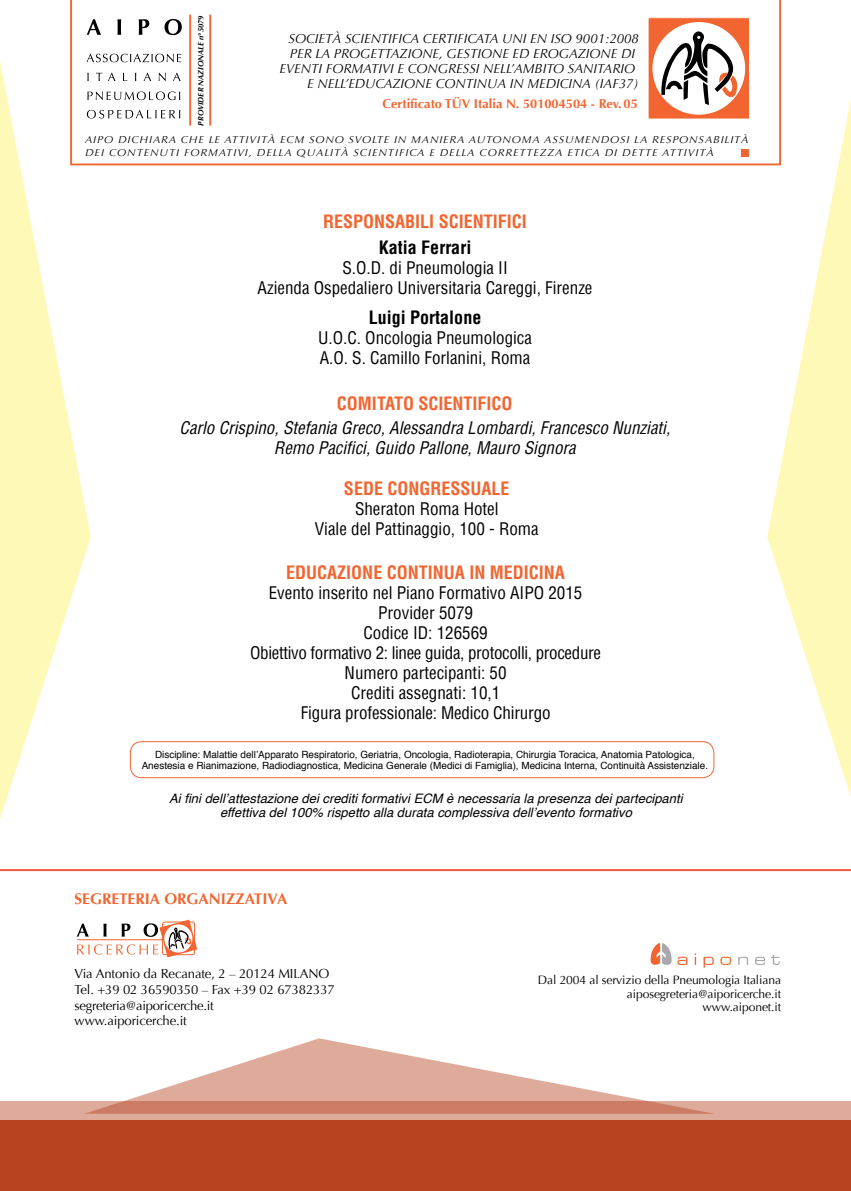
<style>
.page{position:relative;width:851px;height:1191px;background:#fff}
.page>*{position:absolute;margin:0;border:0;box-sizing:border-box;transform-origin:0 0}
.t1{font:700 condensed 18px "Helvetica";color:#f26531}
.t2{font:700 condensed 18px "Helvetica";color:#000}
.t3{font:condensed 17px/20px "Helvetica";color:#000;text-align:center}
.t4{font:italic condensed 17px/20px "Helvetica";color:#000;text-align:center}
.t5{font:700 15.4px "Optima";color:#f26531}
.t6{font:italic 13.2px/15px "Optima";color:#000;text-align:right}
.t7{font:13.2px/15.8px "Optima";letter-spacing:-.01em;color:#000}
.t8{font:italic 13px/14px "Helvetica";color:#000;text-align:center}
.t9{font:700 12.8px "Optima";color:#f26531}
.t10{font:12.2px/13.8px "Optima";letter-spacing:-.01em;color:#000;text-align:right}
.t11{font:10px/11.6px "Helvetica";color:#000;text-align:center}
.t12{font:italic 10px/13.2px "Optima";letter-spacing:.08em;color:#000;scale:1.09 1}
.t13{font:italic 700 7.8px "Optima";color:#000}
</style>
<div class="page">
<svg style="left:70px;top:0;width:711px;height:166px"></svg>
<hr style="left:189px;top:15px;width:2px;height:111px;background:#f26531">
<hr style="left:209px;top:15px;width:2px;height:111px;background:#f26531">
<div style="left:741px;top:149px;width:8px;height:7px;background:#f26531"></div>
<hr style="left:0;top:869px;width:850px;height:2px;background:#f15b40">
<svg style="left:77px;top:919px;width:120px;height:38px"></svg>
<svg style="left:677px;top:956px;width:10px;height:9px"></svg>
<svg style="left:694px;top:953px;width:2px;height:11px"></svg>
<svg style="left:703px;top:956px;width:10px;height:11px"></svg>
<svg style="left:720px;top:956px;width:11px;height:9px"></svg>
<svg style="left:738px;top:956px;width:10px;height:8px"></svg>
<svg style="left:755px;top:955px;width:24px;height:10px"></svg>
<svg style="left:650px;top:943px;width:21px;height:22px"></svg>
<div style="left:0;top:1120px;width:850px;height:71px;background:#b74421"></div>
<svg style="left:0;top:1101px;width:850px;height:19px;background:#dca897"></svg>
<svg style="left:84px;top:1038px;width:630px;height:75px"></svg>
<svg style="left:767px;top:98px;width:83px;height:696px"></svg>
<svg style="left:0;top:61px;width:91px;height:758px;fill:#fff9b9"></svg>
<div style="left:130px;top:741px;width:584px;height:37px;border:1px solid #f26531;border-radius:11px"></div>
<p class="t13" style="left:196px;top:126px;width:112px;rotate:-90deg">PROVIDER NAZIONALE n°5079</p>
<p class="t6" style="left:279px;top:31px;width:360px">SOCIETÀ SCIENTIFICA CERTIFICATA UNI EN ISO 9001:2008<br>PER LA PROGETTAZIONE, GESTIONE ED EROGAZIONE DI EVENTI FORMATIVI E CONGRESSI NELL’AMBITO SANITARIO E NELL’EDUCAZIONE CONTINUA IN MEDICINA (IAF37)</p>
<p class="t9" style="left:382px;top:96px;width:257px">Certificato TÜV Italia N. 501004504 - Rev. 05</p>
<p class="t12" style="left:85px;top:133px;width:610px">AIPO DICHIARA CHE LE ATTIVITÀ ECM SONO SVOLTE IN MANIERA AUTONOMA ASSUMENDOSI LA RESPONSABILITÀ<br>DEI CONTENUTI FORMATIVI, DELLA QUALITÀ SCIENTIFICA E DELLA CORRETTEZZA ETICA DI DETTE ATTIVITÀ</p>
<p class="t1" style="left:323px;top:210px;width:205px">RESPONSABILI SCIENTIFICI</p>
<p class="t2" style="left:379px;top:236px;width:94px">Katia Ferrari</p>
<p class="t3" style="left:257px;top:258px;width:336px">S.O.D. di Pneumologia II<br>Azienda Ospedaliero Universitaria Careggi, Firenze</p>
<p class="t2" style="left:368px;top:306px;width:114px">Luigi Portalone</p>
<p class="t3" style="left:318px;top:328px;width:215px;text-align:left">U.O.C. Oncologia Pneumologica<br>A.O. S. Camillo Forlanini, Roma</p>
<p class="t1" style="left:337px;top:392px;width:177px">COMITATO SCIENTIFICO</p>
<p class="t4" style="left:179px;top:417px;width:492px">Carlo Crispino, Stefania Greco, Alessandra Lombardi, Francesco Nunziati,<br>Remo Pacifici, Guido Pallone, Mauro Signora</p>
<p class="t1" style="left:344px;top:477px;width:167px">SEDE CONGRESSUALE</p>
<p class="t3" style="left:315px;top:499px;width:225px">Sheraton Roma Hotel<br>Viale del Pattinaggio, 100 - Roma</p>
<p class="t1" style="left:286px;top:561px;width:280px">EDUCAZIONE CONTINUA IN MEDICINA</p>
<p class="t3" style="left:250px;top:582px;width:352px">Evento inserito nel Piano Formativo AIPO 2015<br>Provider 5079<br>Codice ID: 126569<br>Obiettivo formativo 2: linee guida, protocolli, procedure<br>Numero partecipanti: 50<br>Crediti assegnati: 10,1<br>Figura professionale: Medico Chirurgo</p>
<p class="t11" style="left:142px;top:748px;width:568px">Discipline: Malattie dell’Apparato Respiratorio, Geriatria, Oncologia, Radioterapia, Chirurgia Toracica, Anatomia Patologica,<br>Anestesia e Rianimazione, Radiodiagnostica, Medicina Generale (Medici di Famiglia), Medicina Interna, Continuità Assistenziale.</p>
<p class="t8" style="left:169px;top:792px;width:514px">Ai fini dell’attestazione dei crediti formativi ECM è necessaria la presenza dei partecipanti effettiva del 100% rispetto alla durata complessiva dell’evento formativo</p>
<p class="t5" style="left:75px;top:889px;width:214px">SEGRETERIA ORGANIZZATIVA</p>
<p class="t7" style="left:75px;top:966px;width:261px">Via Antonio da Recanate, 2 – 20124 MILANO Tel. +39 02 36590350 – Fax +39 02 67382337 segreteria@aiporicerche.it<br>www.aiporicerche.it</p>
<p class="t10" style="left:538px;top:973px;width:245px">Dal 2004 al servizio della Pneumologia Italiana aiposegreteria@aiporicerche.it<br>www.aiponet.it</p>
</div>
